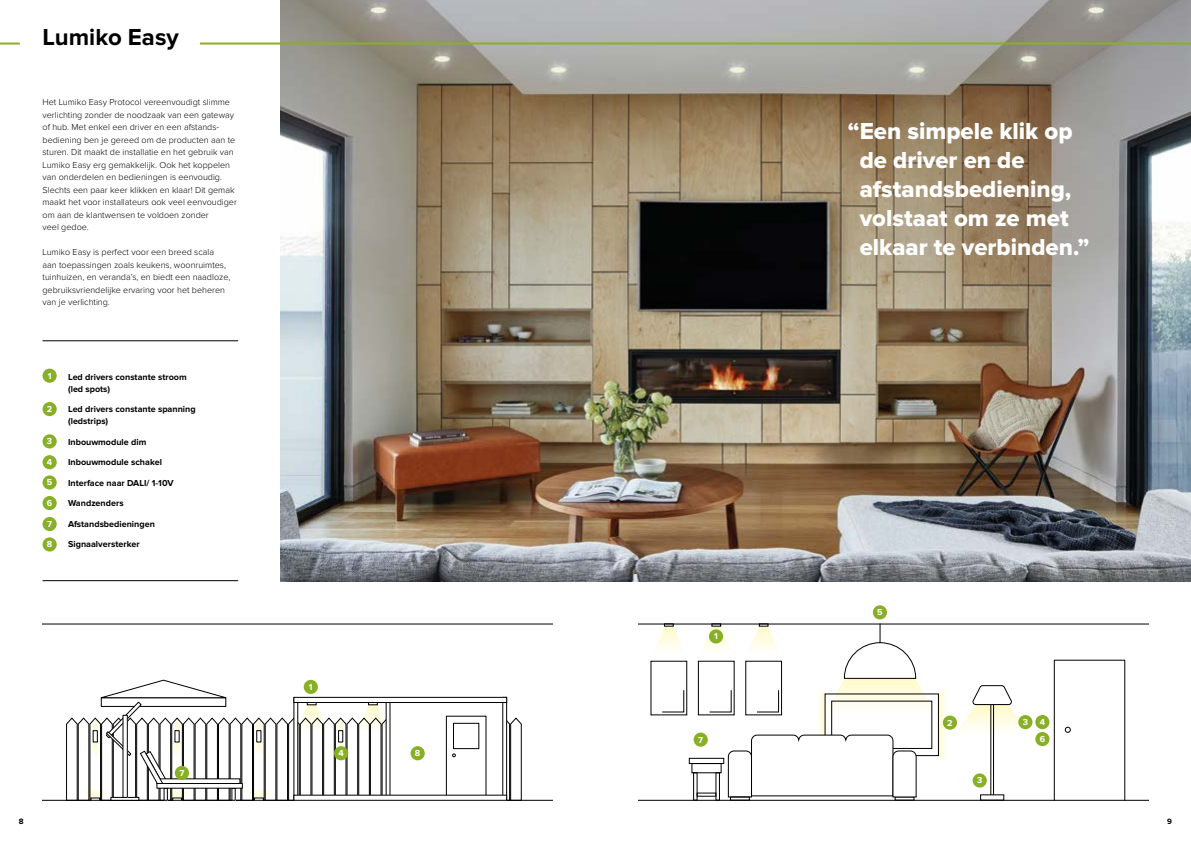
<style>
.page{position:relative;width:1191px;height:842px;background:#fff}
.page>*{position:absolute;margin:0;border:0;box-sizing:border-box;transform-origin:0 0}
.t1{font:24px/28.8px "Proxima Nova Extrabld";color:#fff}
.t2{font:700 24px "Proxima Nova";color:#000}
.t3{font:300 9px/12.5px "Proxima Nova";color:#000}
.t4{font:700 9px/12px "Proxima Nova";color:#000}
.t5{font:700 9px "Proxima Nova";color:#fff}
.t6{font:700 8px "Proxima Nova";color:#000}
</style>
<div class="page">
<img style="left:281px;top:0;width:910px;height:581px">
<hr style="left:43px;top:623px;width:510px;height:1px;background:#000">
<hr style="left:43px;top:800px;width:510px;height:1px;background:#000">
<svg style="left:498px;top:717px;width:24px;height:84px"></svg>
<hr style="left:503px;top:697px;width:3px;height:103px;background:#fff">
<div style="left:502px;top:697px;width:5px;height:103px;border:1px solid #000"></div>
<div style="left:446px;top:716px;width:40px;height:79px;background:#fff;border:1px solid #000"></div>
<div style="left:294px;top:795px;width:212px;height:5px;background:#fff"></div>
<div style="left:294px;top:697px;width:212px;height:5px;background:#fff"></div>
<div style="left:294px;top:697px;width:213px;height:6px;border:1px solid #000"></div>
<div style="left:453px;top:723px;width:26px;height:26px;border:1px solid #000"></div>
<svg style="left:66px;top:680px;width:327px;height:121px"></svg>
<div style="left:697px;top:793px;width:19px;height:3px;border:1px solid #000"></div>
<hr style="left:990px;top:704px;width:1px;height:91px;background:#000">
<hr style="left:993px;top:704px;width:1px;height:91px;background:#000">
<svg style="left:662px;top:690px;width:22px;height:22px"></svg>
<div style="left:698px;top:661px;width:36px;height:54px;border:1px solid #000"></div>
<div style="left:689px;top:758px;width:35px;height:6px;border:1px solid #000"></div>
<div style="left:691px;top:763px;width:30px;height:10px;border:1px solid #000"></div>
<div style="left:693px;top:772px;width:4px;height:28px;border:1px solid #000"></div>
<div style="left:1054px;top:660px;width:71px;height:141px;border:1px solid #000"></div>
<svg style="left:1065px;top:727px;width:5px;height:5px"></svg>
<svg style="left:954px;top:685px;width:76px;height:51px"></svg>
<svg style="left:652px;top:624px;width:34px;height:25px"></svg>
<svg style="left:699px;top:624px;width:247px;height:173px"></svg>
<hr style="left:638px;top:623px;width:510px;height:1px;background:#000">
<hr style="left:638px;top:800px;width:510px;height:1px;background:#000">
<div style="left:304px;top:680px;width:14px;height:14px;background:#88b027;border-radius:50%"></div>
<div style="left:175px;top:766px;width:14px;height:14px;background:#88b027;border-radius:50%"></div>
<div style="left:410px;top:746px;width:15px;height:14px;background:#88b027;border-radius:50%"></div>
<div style="left:334px;top:746px;width:14px;height:14px;background:#88b027;border-radius:50%"></div>
<div style="left:709px;top:629px;width:14px;height:14px;background:#88b027;border-radius:50%"></div>
<div style="left:943px;top:715px;width:14px;height:15px;background:#88b027;border-radius:50%"></div>
<div style="left:873px;top:605px;width:14px;height:14px;background:#88b027;border-radius:50%"></div>
<div style="left:693px;top:732px;width:15px;height:15px;background:#88b027;border-radius:50%"></div>
<div style="left:972px;top:773px;width:14px;height:14px;background:#88b027;border-radius:50%"></div>
<div style="left:1035px;top:732px;width:14px;height:14px;background:#88b027;border-radius:50%"></div>
<div style="left:1018px;top:715px;width:14px;height:14px;background:#88b027;border-radius:50%"></div>
<div style="left:1035px;top:715px;width:14px;height:14px;background:#88b027;border-radius:50%"></div>
<hr style="left:0;top:43px;width:20px;height:2px;background:#88b027">
<hr style="left:200px;top:43px;width:991px;height:2px;background:#88b027">
<div style="left:43px;top:369px;width:14px;height:14px;background:#88b027;border-radius:50%"></div>
<div style="left:43px;top:402px;width:14px;height:14px;background:#88b027;border-radius:50%"></div>
<div style="left:43px;top:434px;width:14px;height:14px;background:#88b027;border-radius:50%"></div>
<div style="left:43px;top:455px;width:14px;height:14px;background:#88b027;border-radius:50%"></div>
<div style="left:43px;top:475px;width:14px;height:15px;background:#88b027;border-radius:50%"></div>
<div style="left:43px;top:496px;width:14px;height:14px;background:#88b027;border-radius:50%"></div>
<div style="left:43px;top:517px;width:14px;height:14px;background:#88b027;border-radius:50%"></div>
<div style="left:43px;top:537px;width:14px;height:14px;background:#88b027;border-radius:50%"></div>
<hr style="left:43px;top:340px;width:195px;height:1px;background:#000">
<hr style="left:43px;top:580px;width:195px;height:1px;background:#000">
<h1 class="t2" style="left:43px;top:24px;width:138px">Lumiko Easy</h1>
<p class="t3" style="left:43px;top:96px;width:196px">Het Lumiko Easy Protocol vereenvoudigt slimme verlichting zonder de noodzaak van een gateway of hub. Met enkel een driver en een afstands&shy;bediening ben je gereed om de producten aan te sturen. Dit maakt de installatie en het gebruik van Lumiko Easy erg gemakkelijk. Ook het koppelen van onderdelen en bedieningen is eenvoudig.<br>Slechts een paar keer klikken en klaar! Dit gemak maakt het voor installateurs ook veel eenvoudiger om aan de klantwensen te voldoen zonder<br>veel gedoe.</p>
<p class="t3" style="left:43px;top:246px;width:189px">Lumiko Easy is perfect voor een breed scala aan toepassingen zoals keukens, woonruimtes, tuinhuizen, en veranda’s, en biedt een naadloze, gebruiksvriendelijke ervaring voor het beheren van je verlichting.</p>
<p class="t5" style="left:48px;top:370px;width:5px">1</p>
<p class="t5" style="left:47px;top:404px;width:7px">2</p>
<p class="t5" style="left:47px;top:436px;width:7px">3</p>
<p class="t5" style="left:47px;top:457px;width:7px">4</p>
<p class="t5" style="left:47px;top:477px;width:7px">5</p>
<p class="t5" style="left:47px;top:498px;width:7px">6</p>
<p class="t5" style="left:47px;top:519px;width:6px">7</p>
<p class="t5" style="left:47px;top:539px;width:7px">8</p>
<p class="t4" style="left:68px;top:371px;width:120px">Led drivers constante stroom (led spots)</p>
<p class="t4" style="left:68px;top:403px;width:129px">Led drivers constante spanning (ledstrips)</p>
<p class="t4" style="left:68px;top:436px;width:80px">Inbouwmodule dim</p>
<p class="t4" style="left:68px;top:456px;width:96px">Inbouwmodule schakel</p>
<p class="t4" style="left:68px;top:477px;width:107px">Interface naar DALI/ 1-10V</p>
<p class="t4" style="left:68px;top:497px;width:57px">Wandzenders</p>
<p class="t4" style="left:68px;top:518px;width:88px">Afstandsbedieningen</p>
<p class="t4" style="left:68px;top:538px;width:73px">Signaalversterker</p>
<p class="t5" style="left:179px;top:768px;width:6px">7</p>
<p class="t5" style="left:309px;top:682px;width:5px">1</p>
<p class="t5" style="left:338px;top:748px;width:7px">4</p>
<p class="t5" style="left:415px;top:748px;width:7px">8</p>
<h1 class="t1" style="left:859px;top:118px;width:231px;text-indent:-12px">“Een simpele klik op de driver en de afstandsbediening, volstaat om ze met elkaar te verbinden.”</h1>
<p class="t5" style="left:714px;top:631px;width:5px">1</p>
<p class="t5" style="left:698px;top:734px;width:6px">7</p>
<p class="t5" style="left:877px;top:607px;width:7px">5</p>
<p class="t5" style="left:947px;top:717px;width:7px">2</p>
<p class="t5" style="left:977px;top:775px;width:7px">3</p>
<p class="t5" style="left:1022px;top:717px;width:7px">3</p>
<p class="t5" style="left:1039px;top:717px;width:7px">4</p>
<p class="t5" style="left:1039px;top:734px;width:7px">6</p>
<p class="t6" style="left:19px;top:817px;width:6px">8</p>
<p class="t6" style="left:1167px;top:817px;width:6px">9</p>
</div>
